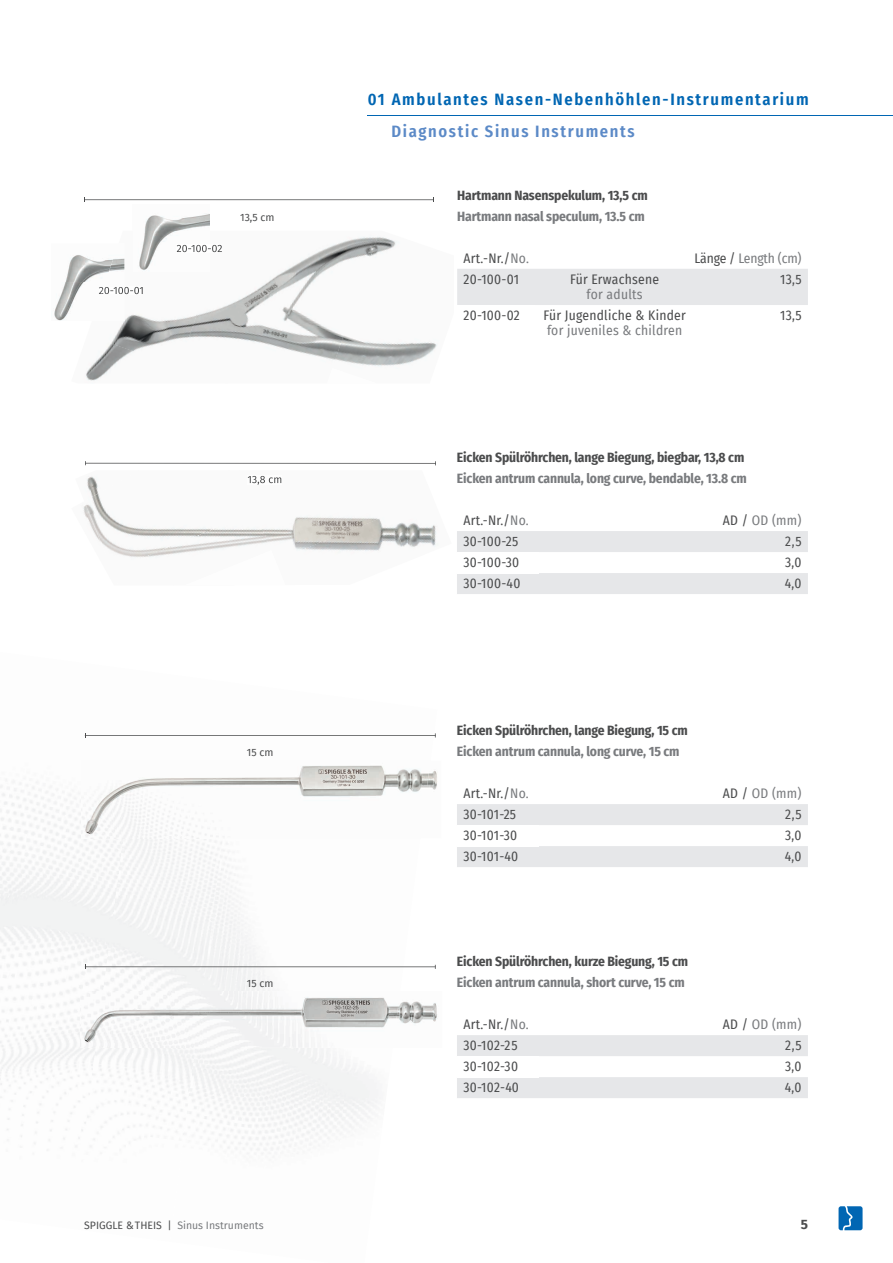
<style>
.page{position:relative;width:893px;height:1263px;background:#fff}
.page>*{position:absolute;margin:0;border:0;box-sizing:border-box;transform-origin:0 0}
.t1{font:600 16.5px "Fira Sans Condensed";letter-spacing:.1em;color:#0166b3}
.t2{font:600 16.5px "Fira Sans Condensed";letter-spacing:.1em;color:#5c8ac7}
.t3{font:13.5px "Fira Sans Condensed";letter-spacing:.02em;color:#4b4c4d}
.t4{font:700 13.5px "Fira Sans Condensed";letter-spacing:-.01em;color:#4b4c4d}
.t5{font:700 13.5px "Fira Sans Condensed";letter-spacing:-.01em;color:#797b7e}
.t6{font:13.5px "Fira Sans Condensed";letter-spacing:.02em;color:#797b7e}
.t7{font:13.5px "Fira Sans Condensed";letter-spacing:-.01em;color:#797b7e}
.t8{font:700 13.5px "Fira Sans";color:#4b4c4d}
.t9{font:10.5px "Fira Sans";color:#797b7e}
.t10{font:10.5px "Fira Sans";color:#4b4c4d}
.s1{color:#797b7e}
.s2{color:#4b4c4d}
</style>
<div class="page">
<img style="left:72px;top:838px;width:151px;height:321px">
<img style="left:0;top:1064px;width:92px;height:95px">
<div style="left:457px;top:269px;width:351px;height:36px;background:#e6e7e9"></div>
<svg style="left:457px;top:531px;width:351px;height:63px"></svg>
<div style="left:457px;top:552px;width:81px;height:21px;background:#fff"></div>
<svg style="left:457px;top:804px;width:351px;height:63px"></svg>
<div style="left:457px;top:825px;width:81px;height:21px;background:#fff"></div>
<svg style="left:457px;top:1035px;width:351px;height:63px"></svg>
<div style="left:457px;top:1056px;width:81px;height:21px;background:#fff"></div>
<hr style="left:368px;top:116px;width:525px;height:1px;background:#0166b3">
<hr style="left:84px;top:199px;width:349px;height:1px;background:#4b4c4d">
<hr style="left:85px;top:463px;width:351px;height:1px;background:#4b4c4d">
<hr style="left:85px;top:735px;width:351px;height:1px;background:#4b4c4d">
<hr style="left:85px;top:966px;width:351px;height:1px;background:#4b4c4d">
<img style="left:277px;top:245px;width:55px;height:30px">
<img style="left:332px;top:237px;width:105px;height:130px">
<img style="left:116px;top:244px;width:104px;height:91px">
<img style="left:179px;top:275px;width:169px;height:92px">
<img style="left:86px;top:335px;width:142px;height:46px">
<img style="left:124px;top:287px;width:19px;height:7px">
<svg style="left:210px;top:245px;width:12px;height:7px"></svg>
<img style="left:65px;top:255px;width:27px;height:27px">
<img style="left:54px;top:282px;width:30px;height:39px">
<img style="left:92px;top:244px;width:32px;height:77px">
<img style="left:101px;top:287px;width:23px;height:7px">
<img style="left:133px;top:214px;width:77px;height:58px">
<img style="left:177px;top:245px;width:33px;height:7px">
<img style="left:409px;top:522px;width:28px;height:25px">
<img style="left:295px;top:516px;width:114px;height:36px">
<img style="left:430px;top:768px;width:7px;height:24px">
<img style="left:82px;top:762px;width:348px;height:76px">
<img style="left:400px;top:999px;width:37px;height:27px">
<img style="left:80px;top:991px;width:320px;height:57px">
<img style="left:84px;top:476px;width:28px;height:75px">
<img style="left:247px;top:475px;width:48px;height:72px">
<img style="left:112px;top:512px;width:159px;height:46px">
<img style="left:185px;top:550px;width:86px;height:8px">
<img style="left:248px;top:476px;width:33px;height:9px">
<svg style="left:838px;top:1206px;width:24px;height:24px"></svg>
<p class="t10" style="left:240px;top:209px;width:36px">13,5 cm</p>
<p class="t10" style="left:247px;top:744px;width:28px">15 cm</p>
<p class="t10" style="left:247px;top:975px;width:28px">15 cm</p>
<p class="t1" style="left:368px;top:86px;width:442px">01 Ambulantes Nasen-Nebenhöhlen-Instrumentarium</p>
<p class="t2" style="left:391px;top:117px;width:245px">Diagnostic Sinus Instruments</p>
<p class="t4" style="left:457px;top:184px;width:192px">Hartmann Nasenspekulum, 13,5 cm</p>
<p class="t5" style="left:457px;top:205px;width:189px">Hartmann nasal speculum, 13.5 cm</p>
<p class="t3" style="left:464px;top:248px;width:67px">Art.-Nr./<span class="s1">No.</span></p>
<p class="t7" style="left:694px;top:248px;width:109px"><span class="s2">Länge /</span> Length (cm)</p>
<p class="t3" style="left:464px;top:269px;width:57px">20-100-01</p>
<p class="t3" style="left:570px;top:269px;width:91px">Für Erwachsene</p>
<p class="t6" style="left:587px;top:284px;width:58px">for adults</p>
<p class="t3" style="left:780px;top:269px;width:23px">13,5</p>
<p class="t3" style="left:464px;top:305px;width:58px">20-100-02</p>
<p class="t3" style="left:543px;top:305px;width:144px">Für Jugendliche &amp; Kinder</p>
<p class="t6" style="left:547px;top:320px;width:137px">for juveniles &amp; children</p>
<p class="t3" style="left:780px;top:305px;width:23px">13,5</p>
<p class="t4" style="left:457px;top:446px;width:289px">Eicken Spülröhrchen, lange Biegung, biegbar, 13,8 cm</p>
<p class="t5" style="left:457px;top:467px;width:291px">Eicken antrum cannula, long curve, bendable, 13.8 cm</p>
<p class="t3" style="left:463px;top:510px;width:67px">Art.-Nr./<span class="s1">No.</span></p>
<p class="t6" style="left:723px;top:510px;width:80px"><span class="s2">AD /</span> OD (mm)</p>
<p class="t3" style="left:463px;top:531px;width:56px">30-100-25</p>
<p class="t3" style="left:785px;top:531px;width:18px">2,5</p>
<p class="t3" style="left:463px;top:552px;width:57px">30-100-30</p>
<p class="t3" style="left:785px;top:552px;width:18px">3,0</p>
<p class="t3" style="left:463px;top:573px;width:59px">30-100-40</p>
<p class="t3" style="left:785px;top:573px;width:18px">4,0</p>
<p class="t4" style="left:457px;top:719px;width:232px">Eicken Spülröhrchen, lange Biegung, 15 cm</p>
<p class="t5" style="left:457px;top:740px;width:224px">Eicken antrum cannula, long curve, 15 cm</p>
<p class="t3" style="left:463px;top:783px;width:67px">Art.-Nr./<span class="s1">No.</span></p>
<p class="t6" style="left:723px;top:783px;width:80px"><span class="s2">AD /</span> OD (mm)</p>
<p class="t3" style="left:463px;top:804px;width:54px">30-101-25</p>
<p class="t3" style="left:785px;top:804px;width:18px">2,5</p>
<p class="t3" style="left:463px;top:825px;width:55px">30-101-30</p>
<p class="t3" style="left:785px;top:825px;width:18px">3,0</p>
<p class="t3" style="left:463px;top:846px;width:56px">30-101-40</p>
<p class="t3" style="left:785px;top:846px;width:18px">4,0</p>
<p class="t4" style="left:457px;top:950px;width:233px">Eicken Spülröhrchen, kurze Biegung, 15 cm</p>
<p class="t5" style="left:457px;top:971px;width:229px">Eicken antrum cannula, short curve, 15 cm</p>
<p class="t3" style="left:463px;top:1014px;width:67px">Art.-Nr./<span class="s1">No.</span></p>
<p class="t6" style="left:723px;top:1014px;width:80px"><span class="s2">AD /</span> OD (mm)</p>
<p class="t3" style="left:463px;top:1035px;width:56px">30-102-25</p>
<p class="t3" style="left:785px;top:1035px;width:18px">2,5</p>
<p class="t3" style="left:463px;top:1056px;width:56px">30-102-30</p>
<p class="t3" style="left:785px;top:1056px;width:18px">3,0</p>
<p class="t3" style="left:463px;top:1077px;width:57px">30-102-40</p>
<p class="t3" style="left:785px;top:1077px;width:18px">4,0</p>
<p class="t9" style="left:84px;top:1217px;width:181px"><span class="s2">SPIGGLE &amp; THEIS |</span> Sinus Instruments</p>
<p class="t8" style="left:801px;top:1212px;width:9px">5</p>
</div>
